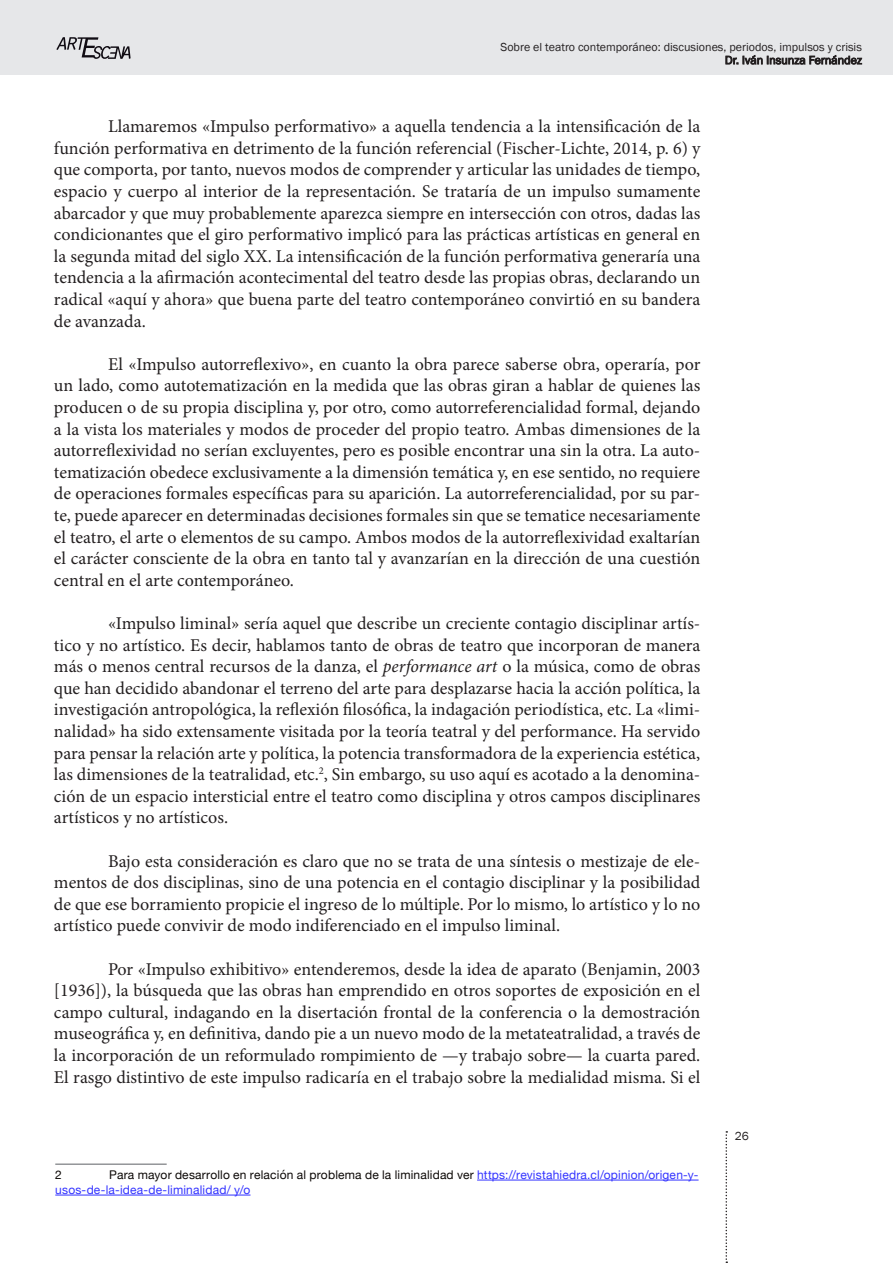
<style>
.page{position:relative;width:893px;height:1263px;background:#fff}
.page>*{position:absolute;margin:0;border:0;box-sizing:border-box;transform-origin:0 0}
.t1{font:18px/21.6px "Minion Pro";color:#231f20;text-align:justify}
.t2{font:12px/15px "Helvetica Neue";letter-spacing:.015em;color:#33f}
.t3{font:12px/13px "Franklin Gothic";color:#231f20;text-align:right}
.t4{font:12px "Helvetica Neue";color:#0c0806}
.s1{font-style:italic}
.s2{color:#0c0806}
</style>
<div class="page">
<div style="left:0;top:0;width:893px;height:74px;background:#e6e7e9"></div>
<svg style="left:725px;top:1131px;width:2px;height:132px"></svg>
<svg style="left:56px;top:37px;width:75px;height:22px"></svg>
<hr style="left:477px;top:1180px;width:222px;height:1px;background:#33f">
<hr style="left:55px;top:1195px;width:195px;height:1px;background:#33f">
<hr style="left:55px;top:1163px;width:112px;height:2px;background:#939598">
<p class="t3" style="left:501px;top:41px;width:363px">Sobre el teatro contemporáneo: discusiones, periodos, impulsos y crisis<br>Dr. Iván Insunza Fernández</p>
<p class="t1" style="left:54px;top:116px;width:648px;text-indent:54px">Llamaremos «Impulso performativo» a aquella tendencia a la intensificación de la función performativa en detrimento de la función referencial (Fischer-Lichte, 2014, p. 6) y que comporta, por tanto, nuevos modos de comprender y articular las unidades de tiempo, espacio y cuerpo al interior de la representación. Se trataría de un impulso sumamente abarcador y que muy probablemente aparezca siempre en intersección con otros, dadas las condicionantes que el giro performativo implicó para las prácticas artísticas en general en la segunda mitad del siglo XX. La intensificación de la función performativa generaría una tendencia a la afirmación acontecimental del teatro desde las propias obras, declarando un radical «aquí y ahora» que buena parte del teatro contemporáneo convirtió en su bandera de avanzada.</p>
<p class="t1" style="left:54px;top:353px;width:648px;text-indent:54px">El «Impulso autorreflexivo», en cuanto la obra parece saberse obra, operaría, por un lado, como autotematización en la medida que las obras giran a hablar de quienes las producen o de su propia disciplina y, por otro, como autorreferencialidad formal, dejando a la vista los materiales y modos de proceder del propio teatro. Ambas dimensiones de la autorreflexividad no serían excluyentes, pero es posible encontrar una sin la otra. La auto&shy;tematización obedece exclusivamente a la dimensión temática y, en ese sentido, no requiere de operaciones formales específicas para su aparición. La autorreferencialidad, por su par&shy;te, puede aparecer en determinadas decisiones formales sin que se tematice necesariamente el teatro, el arte o elementos de su campo. Ambos modos de la autorreflexividad exaltarían el carácter consciente de la obra en tanto tal y avanzarían en la dirección de una cuestión central en el arte contemporáneo.</p>
<p class="t1" style="left:54px;top:612px;width:648px;text-indent:54px">«Impulso liminal» sería aquel que describe un creciente contagio disciplinar artís&shy;tico y no artístico. Es decir, hablamos tanto de obras de teatro que incorporan de manera más o menos central recursos de la danza, el <span class="s1">performance art</span> o la música, como de obras que han decidido abandonar el terreno del arte para desplazarse hacia la acción política, la investigación antropológica, la reflexión filosófica, la indagación periodística, etc. La «limi&shy;nalidad» ha sido extensamente visitada por la teoría teatral y del performance. Ha servido para pensar la relación arte y política, la potencia transformadora de la experiencia estética, las dimensiones de la teatralidad, etc.<sup>2</sup>, Sin embargo, su uso aquí es acotado a la denomina&shy;ción de un espacio intersticial entre el teatro como disciplina y otros campos disciplinares artísticos y no artísticos.</p>
<p class="t1" style="left:54px;top:850px;width:648px;text-indent:54px">Bajo esta consideración es claro que no se trata de una síntesis o mestizaje de ele&shy;mentos de dos disciplinas, sino de una potencia en el contagio disciplinar y la posibilidad de que ese borramiento propicie el ingreso de lo múltiple. Por lo mismo, lo artístico y lo no artístico puede convivir de modo indiferenciado en el impulso liminal.</p>
<p class="t1" style="left:54px;top:958px;width:648px;text-indent:54px">Por «Impulso exhibitivo» entenderemos, desde la idea de aparato (Benjamin, 2003 [1936]), la búsqueda que las obras han emprendido en otros soportes de exposición en el campo cultural, indagando en la disertación frontal de la conferencia o la demostración museográfica y, en definitiva, dando pie a un nuevo modo de la metateatralidad, a través de la incorporación de un reformulado rompimiento de —y trabajo sobre— la cuarta pared.<br>El rasgo distintivo de este impulso radicaría en el trabajo sobre la medialidad misma. Si el</p>
<p class="t2" style="left:55px;top:1168px;width:645px;text-indent:54px"><span class="s2">Para mayor desarrollo en relación al problema de la liminalidad ver</span> https://revistahiedra.cl/opinion/origen-y&shy;usos-de-la-idea-de-liminalidad/ y/o</p>
<p class="t4" style="left:55px;top:1166px;width:8px">2</p>
<p class="t3" style="left:735px;top:1130px;width:16px">26</p>
</div>
